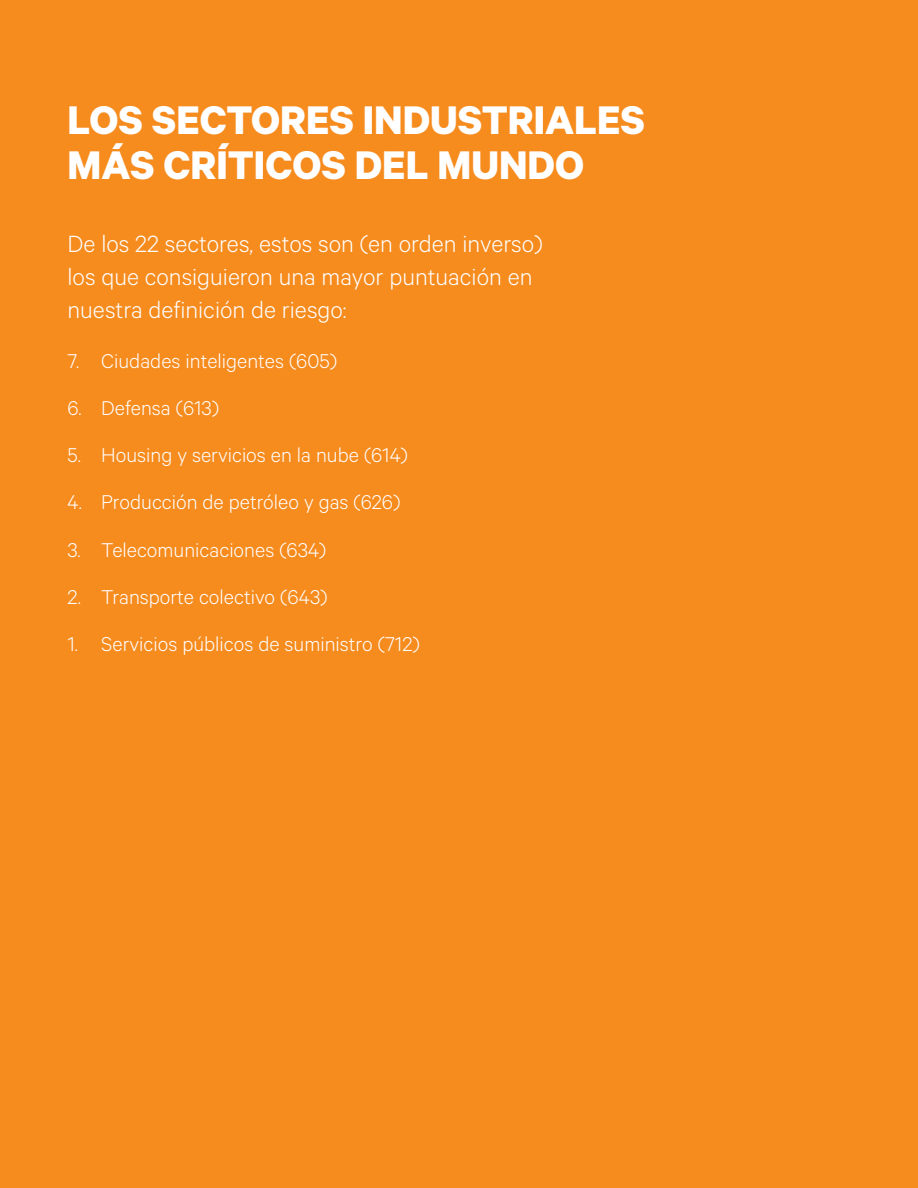
<style>
.page{position:relative;width:918px;height:1188px;background:#f68b1e}
.page>*{position:absolute;margin:0;border:0;box-sizing:border-box;transform-origin:0 0}
.t1{font:700 45px/45px "Calibre";color:#fff}
.t2{font:300 26.4px/33px "Calibre";color:#fff}
.t3{font:300 22.5px "Calibre";color:#fff}
</style>
<div class="page">
<h1 class="t1" style="left:68px;top:96px;width:579px">LOS SECTORES INDUSTRIALES<br>MÁS CRÍTICOS DEL MUNDO</h1>
<p class="t2" style="left:68px;top:226px;width:477px">De los 22 sectores, estos son (en orden inverso) los que consiguieron una mayor puntuación en nuestra definición de riesgo:</p>
<p class="t3" style="left:68px;top:348px;width:271px">7. Ciudades inteligentes (605)</p>
<p class="t3" style="left:68px;top:395px;width:153px">6. Defensa (613)</p>
<p class="t3" style="left:68px;top:442px;width:342px">5. Housing y servicios en la nube (614)</p>
<p class="t3" style="left:68px;top:489px;width:334px">4. Producción de petróleo y gas (626)</p>
<p class="t3" style="left:68px;top:537px;width:260px">3. Telecomunicaciones (634)</p>
<p class="t3" style="left:68px;top:584px;width:262px">2. Transporte colectivo (643)</p>
<p class="t3" style="left:68px;top:631px;width:354px">1. Servicios públicos de suministro (712)</p>
</div>
